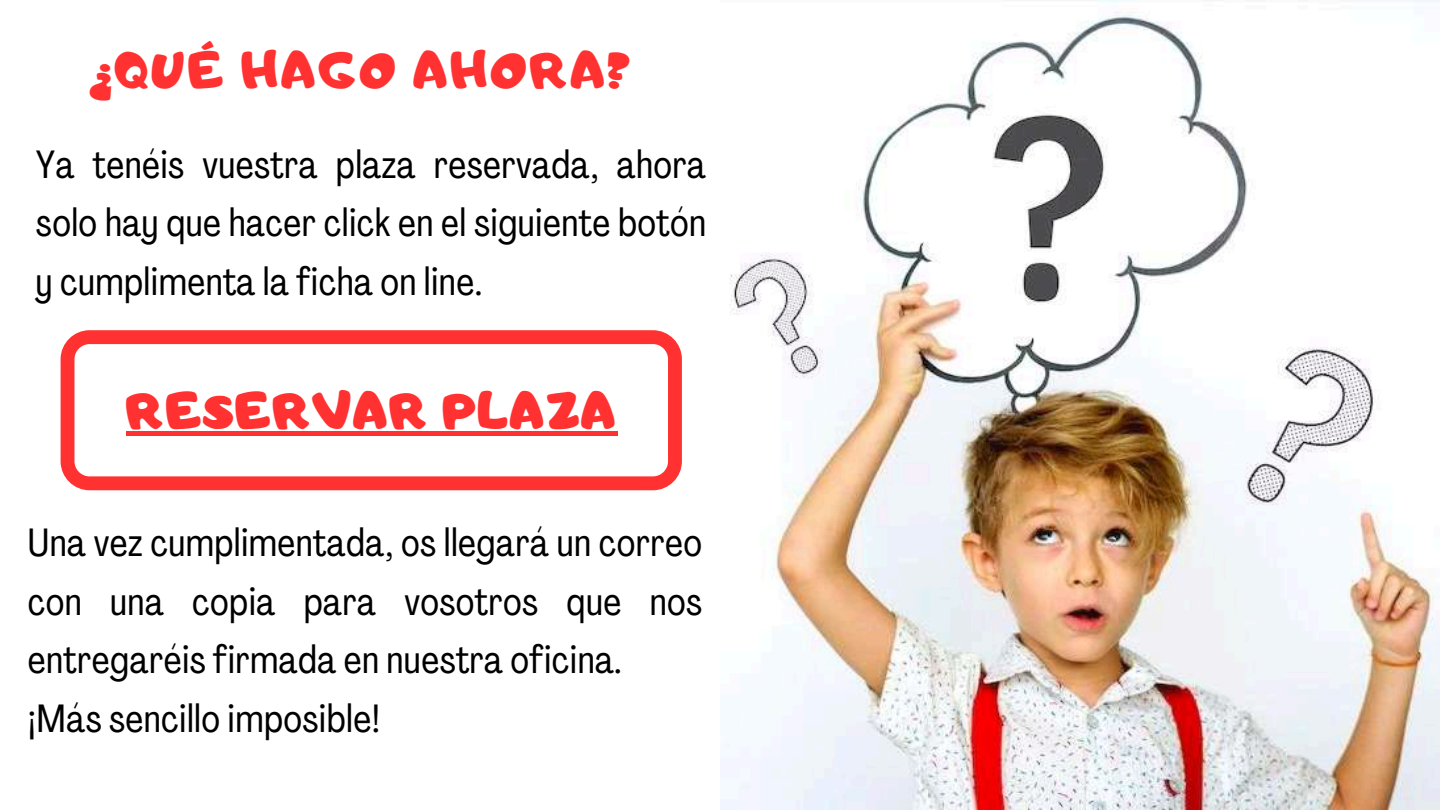
<style>
.page{position:relative;width:1440px;height:810px;background:#fff}
.page>*{position:absolute;margin:0;border:0;box-sizing:border-box;transform-origin:0 0}
.t1{font:50px "Adigiana Toybox";letter-spacing:.04em;color:#ff3131}
.t2{font:48.6px "CA Generated";letter-spacing:.04em;color:#ff3131}
.t3{font:39px/58.5px "Agrandir Tight";letter-spacing:.01em;color:#000;text-align:justify}
</style>
<div class="page">
<img style="left:720px;top:0;width:720px;height:810px">
<svg style="left:61px;top:330px;width:621px;height:160px"></svg>
<hr style="left:127px;top:432px;width:491px;height:4px;background:#ff3131">
<p class="t1" style="left:89px;top:38px;width:544px">¿QUÉ HAGO AHORA?</p>
<p class="t3" style="left:36px;top:139px;width:672px">Ya tenéis vuestra plaza reservada, ahora solo hay que hacer click en el siguiente botón y cumplimenta la ficha on line.</p>
<p class="t2" style="left:127px;top:379px;width:491px">RESERVAR PLAZA</p>
<p class="t3" style="left:28px;top:517px;width:676px;text-align:left">Una vez cumplimentada, os llegará un correo con una copia para vosotros que nos entregaréis firmada en nuestra oficina. ¡Más sencillo imposible!</p>
</div>
